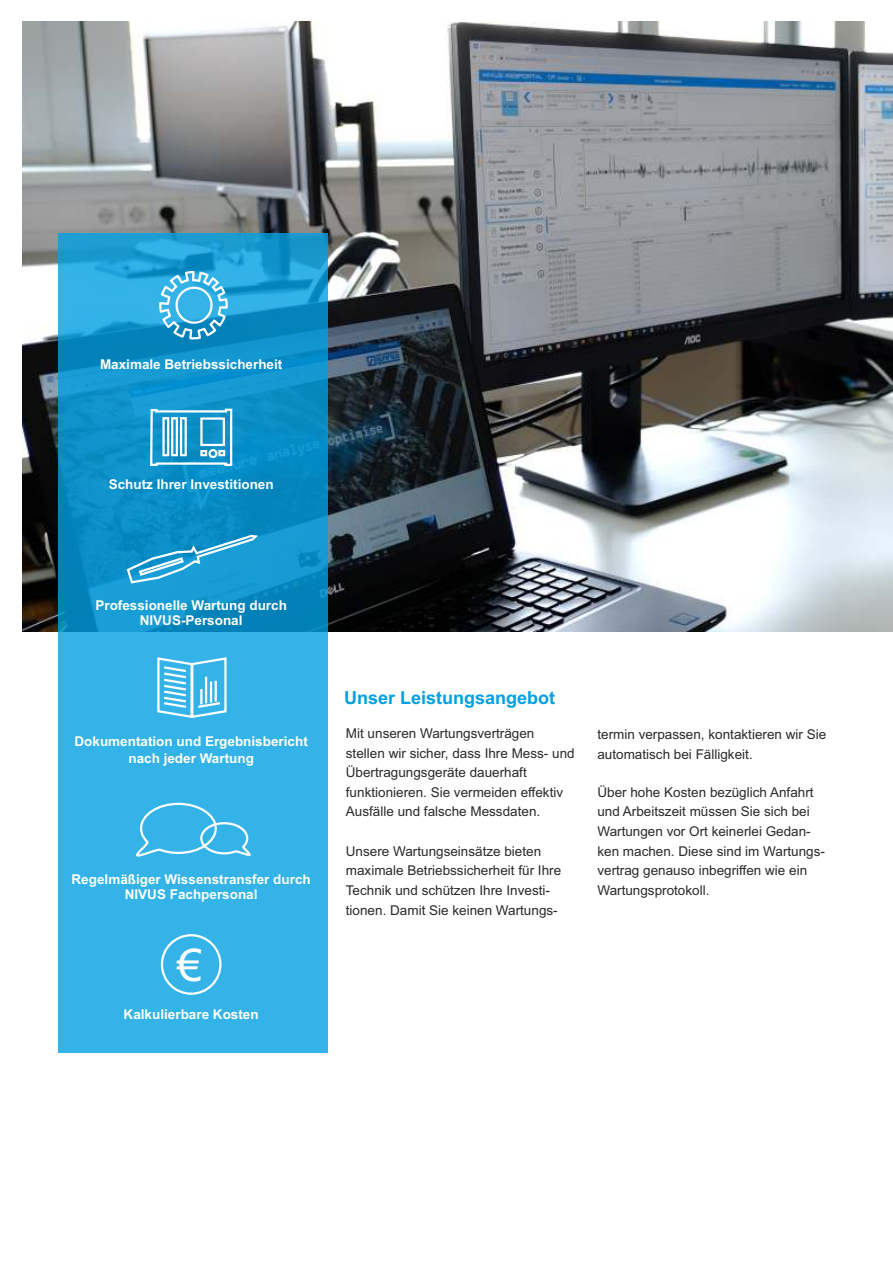
<style>
.page{position:relative;width:893px;height:1263px;background:#fff}
.page>*{position:absolute;margin:0;border:0;box-sizing:border-box;transform-origin:0 0}
.t1{font:44.85px "Arial";color:#fefefe}
.t2{font:700 18px "Arial";color:#00a0e3}
.t3{font:13.5px/19.6px "Arial";color:#2b2a29}
.t4{font:700 13.5px/15.1px "Arial";color:#fefefe;text-align:center}
</style>
<div class="page">
<img style="left:22px;top:21px;width:871px;height:611px">
<div style="left:58px;top:233px;width:270px;height:820px;background:#00a0e3;opacity:.8"></div>
<svg style="left:156px;top:656px;width:72px;height:63px;background:#67c6ed"></svg>
<hr style="left:205px;top:677px;width:2px;height:26px;background:#fefefe">
<hr style="left:210px;top:681px;width:2px;height:21px;background:#fefefe">
<hr style="left:215px;top:681px;width:2px;height:21px;background:#fefefe">
<svg style="left:160px;top:228px;width:67px;height:121px;background:#3ea9d5"></svg>
<svg style="left:132px;top:802px;width:122px;height:55px;background:#4bbbea"></svg>
<div style="left:161px;top:934px;width:61px;height:61px;border:2px solid #fefefe;border-radius:50%"></div>
<svg style="left:125px;top:534px;width:136px;height:51px;background:#2ea2d4"></svg>
<svg style="left:149px;top:407px;width:84px;height:60px"></svg>
<p class="t4" style="left:100px;top:358px;width:184px">Maximale Betriebssicherheit</p>
<p class="t4" style="left:109px;top:478px;width:167px">Schutz Ihrer Investitionen</p>
<p class="t4" style="left:95px;top:599px;width:193px">Professionelle Wartung durch<br>NIVUS-Personal</p>
<p class="t4" style="left:75px;top:733px;width:235px;line-height:17.4px">Dokumentation und Ergebnisbericht nach jeder Wartung</p>
<p class="t4" style="left:72px;top:873px;width:241px">Regelmäßiger Wissenstransfer durch<br>NIVUS Fachpersonal</p>
<h1 class="t1" style="left:177px;top:948px;width:26px">€</h1>
<p class="t4" style="left:124px;top:1008px;width:137px">Kalkulierbare Kosten</p>
<h2 class="t2" style="left:344px;top:691px;width:213px">Unser Leistungsangebot</h2>
<p class="t3" style="left:346px;top:724px;width:230px">Mit unseren Wartungsverträgen stellen wir sicher, dass Ihre Mess- und Übertragungsgeräte dauerhaft funktionieren. Sie vermeiden effektiv Ausfälle und falsche Messdaten.</p>
<p class="t3" style="left:346px;top:842px;width:217px">Unsere Wartungseinsätze bieten maximale Betriebssicherheit für Ihre Technik und schützen Ihre Investi&shy;tionen. Damit Sie keinen Wartungs-</p>
<p class="t3" style="left:597px;top:725px;width:230px">termin verpassen, kontaktieren wir Sie automatisch bei Fälligkeit.</p>
<p class="t3" style="left:597px;top:783px;width:229px">Über hohe Kosten bezüglich Anfahrt und Arbeitszeit müssen Sie sich bei Wartungen vor Ort keinerlei Gedan&shy;ken machen. Diese sind im Wartungs&shy;vertrag genauso inbegriffen wie ein Wartungsprotokoll.</p>
</div>
